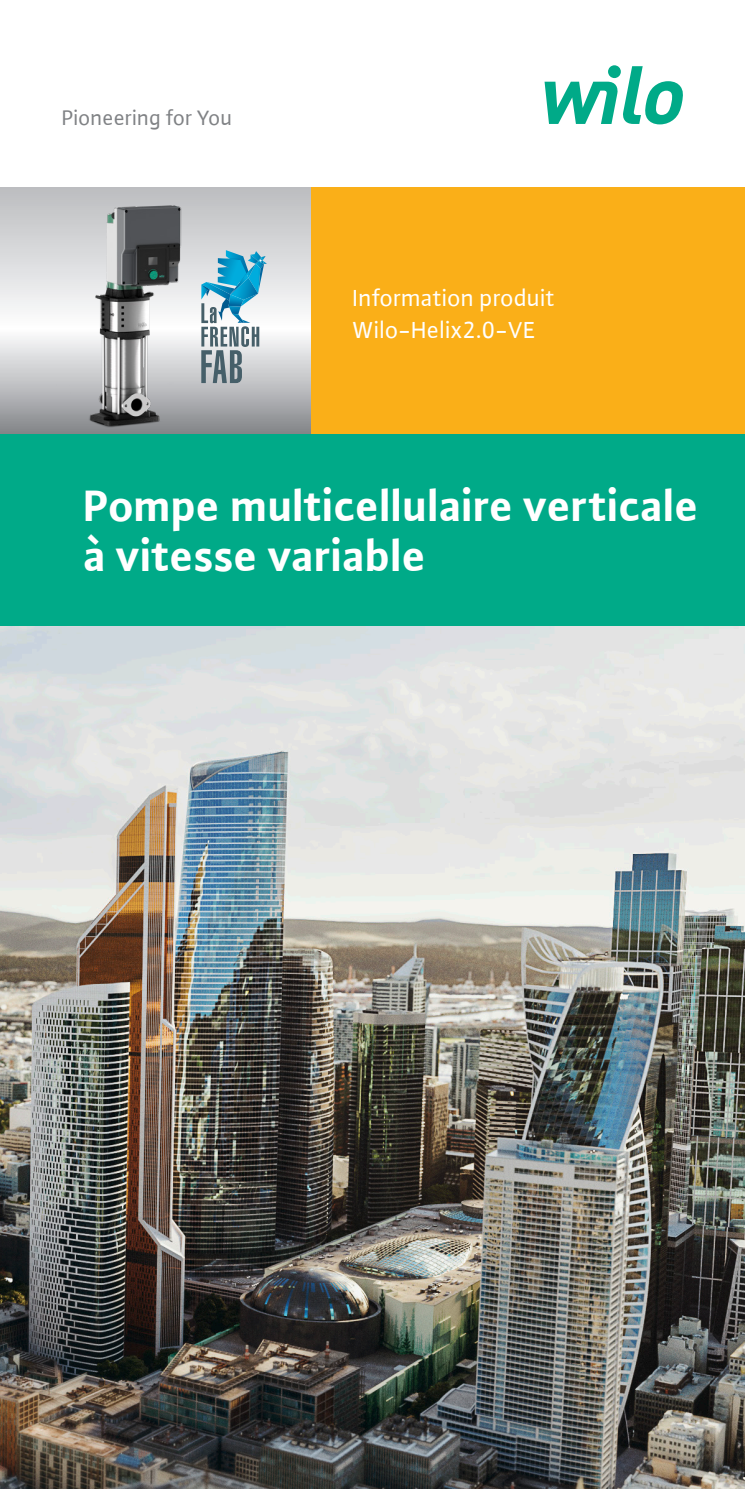
<style>
.page{position:relative;width:745px;height:1489px;background:#fff}
.page>*{position:absolute;margin:0;border:0;box-sizing:border-box;transform-origin:0 0}
.Wilo_Headline_Titel{font:700 46.25px/50px "WILO Plus Global";color:#fff}
.t1{font:25px "WILO Plus Global";color:#fff}
.t2{font:22.5px "WILO Plus Global";color:#808285}
</style>
<div class="page">
<div style="left:0;top:188px;width:744px;height:246px;background:#faaf18"></div>
<svg style="left:544px;top:66px;width:138px;height:58px"></svg>
<div style="left:607px;top:65px;width:13px;height:13px;background:#0a8;border-radius:50%"></div>
<svg style="left:0;top:188px;width:310px;height:246px;background:#cccdcf"></svg>
<img style="left:44px;top:188px;width:177px;height:246px">
<img style="left:0;top:625px;width:744px;height:863px">
<div style="left:0;top:434px;width:744px;height:191px;background:#0a8"></div>
<svg style="left:201px;top:250px;width:66px;height:133px;background:#90b9c8"></svg>
<p class="t2" style="left:62px;top:104px;width:172px">Pioneering for You</p>
<p class="t1" style="left:353px;top:283px;width:203px">Information produit</p>
<p class="t1" style="left:353px;top:314px;width:184px">Wilo-Helix2.0-VE</p>
<p class="Wilo_Headline_Titel" style="left:83px;top:480px;width:616px">Pompe multicellulaire verticale à vitesse variable</p>
</div>
